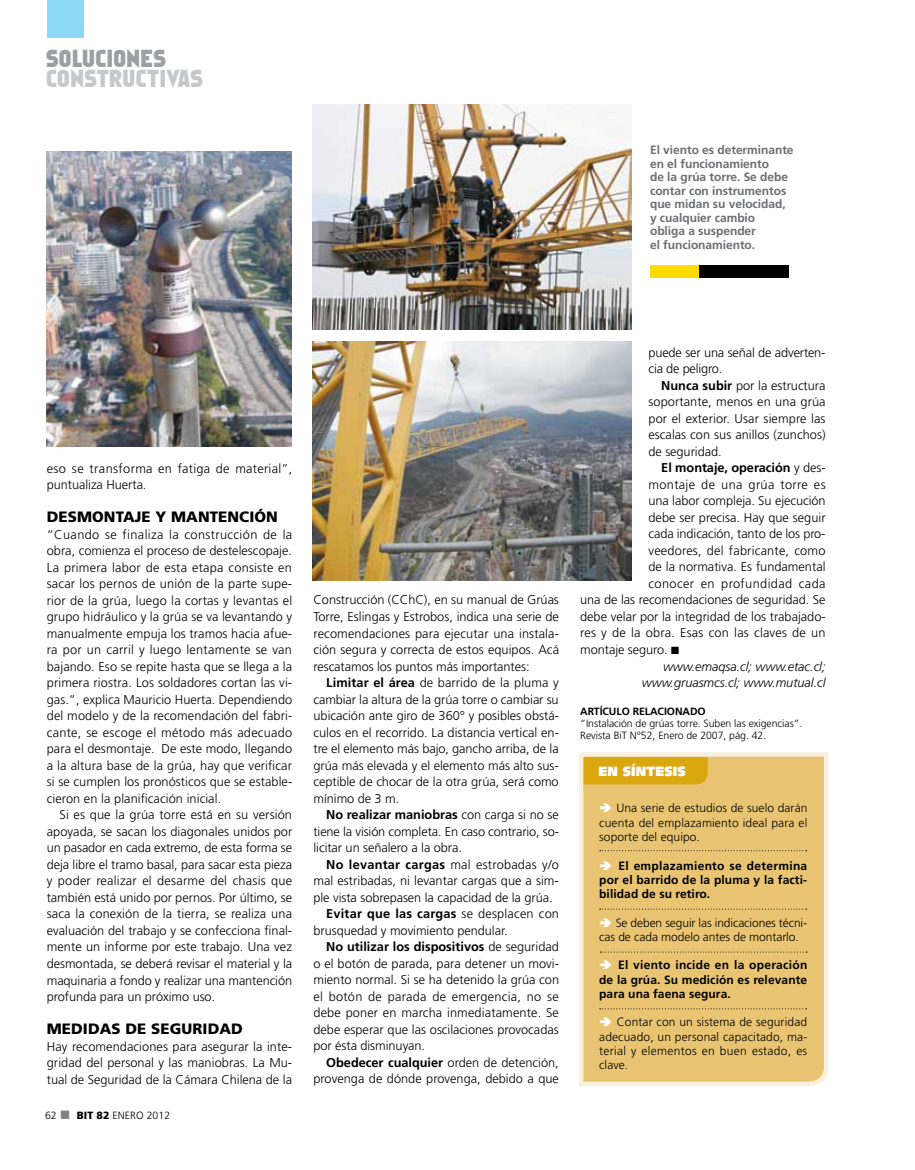
<style>
.page{position:relative;width:915px;height:1170px;background:#fff}
.page>*{position:absolute;margin:0;border:0;box-sizing:border-box;transform-origin:0 0}
.t1{font:22.5px "Faktos";letter-spacing:.02em;color:#c7c8ca}
.t2{font:22.5px "Faktos";letter-spacing:.02em;color:#9d9fa2}
.t3{font:900 15px "Frutiger";letter-spacing:.005em;color:#000}
.t4{font:900 13.5px "Syntax";letter-spacing:.005em;color:#fff}
.t5{font:300 12.75px/16.5px "Frutiger";color:#000;text-align:justify}
.t6{font:700 12.75px "Frutiger";color:#000}
.t7{font:300 12.75px/16.5px "Frutiger";letter-spacing:.02em;color:#000}
.t8{font:italic 300 12.75px "Frutiger";letter-spacing:-.005em;color:#000}
.t9{font:300 12px/14.2px "Frutiger";letter-spacing:.01em;color:#000;text-align:justify}
.t10{font:700 12px/13.5px "Frutiger";letter-spacing:-.005em;color:#6d6e71}
.t11{font:700 12px/14.2px "Frutiger";letter-spacing:.01em;color:#000;text-align:justify}
.t12{font:300 10.5px/12px "Frutiger";letter-spacing:-.005em;color:#000}
.t13{font:700 10.5px "Frutiger";letter-spacing:-.005em;color:#000}
.s1{color:#808285}
.s2{font-weight:900}
.s3{font-weight:700}
.s4{font-weight:300}
</style>
<div class="page">
<img style="left:46px;top:151px;width:245px;height:296px">
<img style="left:312px;top:104px;width:319px;height:225px">
<img style="left:312px;top:341px;width:319px;height:239px">
<div style="left:48px;top:0;width:36px;height:38px;background:#8ed8f8"></div>
<div style="left:649px;top:265px;width:139px;height:13px;background:#000"></div>
<div style="left:649px;top:265px;width:49px;height:13px;background:#ffdb00"></div>
<svg style="left:579px;top:752px;width:250px;height:334px;background:#e9c77a"></svg>
<svg style="left:599px;top:850px;width:207px;height:1px"></svg>
<svg style="left:599px;top:908px;width:207px;height:1px"></svg>
<svg style="left:600px;top:951px;width:207px;height:1px"></svg>
<svg style="left:599px;top:1008px;width:207px;height:1px"></svg>
<div style="left:583px;top:757px;width:124px;height:27px;background:#daa70e"></div>
<svg style="left:600px;top:803px;width:11px;height:9px"></svg>
<svg style="left:600px;top:860px;width:11px;height:9px"></svg>
<svg style="left:600px;top:917px;width:11px;height:9px"></svg>
<svg style="left:600px;top:960px;width:11px;height:9px"></svg>
<svg style="left:600px;top:1017px;width:11px;height:9px"></svg>
<h1 class="t2" style="left:46px;top:46px;width:121px">SOLUCIONES</h1>
<h1 class="t1" style="left:46px;top:65px;width:158px">CONSTRUCTIVAS</h1>
<p class="t10" style="left:649px;top:143px;width:145px">El viento es determinante en el funcionamiento<br>de la grúa torre. Se debe contar con instrumentos que midan su velocidad, y cualquier cambio<br>obliga a suspender<br>el funcionamiento.</p>
<p class="t7" style="left:47px;top:460px;width:247px">eso se transforma en fatiga de material”, puntualiza H uerta.</p>
<p class="t3" style="left:47px;top:508px;width:232px">DESMONTAJE Y MANTENCIÓN</p>
<p class="t5" style="left:47px;top:526px;width:247px">“Cuando se finaliza la construcción de la obra, comienza el proceso de destelescopaje.<br>La primera labor de esta etapa consiste en sacar los pernos de unión de la parte supe&shy;rior de la grúa, luego la cortas y levantas el grupo hidráulico y la grúa se va levantando y manualmente empuja los tramos hacia afue&shy;ra por un carril y luego lentamente se van bajando. Eso se repite hasta que se llega a la primera riostra. Los soldadores cortan las vi&shy;gas.”, explica Mauricio H uerta. Dependiendo del modelo y de la recomendación del fabri&shy;cante, se escoge el método más adecuado para el desmontaje. De este modo, llegando a la altura base de la grúa, hay que verificar si se cumplen los pronósticos que se estable&shy;cieron en la planificación inicial.</p>
<p class="t5" style="left:47px;top:806px;width:247px;text-indent:13px">Si es que la grúa torre está en su versión apoyada, se sacan los diagonales unidos por un pasador en cada extremo, de esta forma se deja libre el tramo basal, para sacar esta pieza y poder realizar el desarme del chasis que también está unido por pernos. Por último, se saca la conexión de la tierra, se realiza una evaluación del trabajo y se confecciona final&shy;mente un informe por este trabajo. U na vez desmontada, se deberá revisar el material y la maquinaria a fondo y realizar una mantención profunda para un próximo uso.</p>
<p class="t3" style="left:47px;top:1019px;width:197px">MEDIDAS DE SEGURIDAD</p>
<p class="t5" style="left:47px;top:1037px;width:247px">Hay recomendaciones para asegurar la inte&shy;gridad del personal y las maniobras. La Mu&shy;tual de Seguridad de la Cámara Chilena de la</p>
<p class="t12" style="left:45px;top:1108px;width:127px">62 <span class="s1">■</span> <span class="s2">BIT 82</span> enero 2012</p>
<p class="t5" style="left:313px;top:591px;width:247px">Construcción (CC hC), en su manual de Grúas Torre, Eslingas y Estrobos, indica una serie de recomendaciones para ejecutar una instala&shy;ción segura y correcta de estos equipos. Acá rescatamos los puntos más importantes:</p>
<p class="t5" style="left:313px;top:674px;width:247px;text-indent:13px"><span class="s3">Limitar el área</span> de barrido de la pluma y cambiar la altura de la grúa torre o cambiar su ubicación ante giro de 360° y posibles obstá&shy;culos en el recorrido. La distancia vertical en&shy;tre el elemento más bajo, gancho arriba, de la grúa más elevada y el elemento más alto sus&shy;ceptible de chocar de la otra grúa, será como mínimo de 3 m.</p>
<p class="t5" style="left:313px;top:806px;width:247px;text-indent:13px"><span class="s3">No realizar maniobras</span> con carga si no se tiene la visión completa. En caso contrario, so&shy;licitar un señalero a la obra.</p>
<p class="t6" style="left:326px;top:856px;width:234px">No levantar cargas <span class="s4">mal estrobadas y/o</span></p>
<p class="t5" style="left:313px;top:872px;width:247px">mal estribadas, ni levantar cargas que a sim-</p>
<p class="t5" style="left:313px;top:888px;width:240px">ple vista sobrepasen la capacidad de la grúa.</p>
<p class="t6" style="left:326px;top:906px;width:234px">Evitar que las cargas <span class="s4">se desplacen con</span></p>
<p class="t5" style="left:313px;top:921px;width:195px">brusquedad y movimiento pendular.</p>
<p class="t6" style="left:326px;top:939px;width:234px">No utilizar los dispositivos <span class="s4">de seguridad</span></p>
<p class="t5" style="left:313px;top:954px;width:247px">o el botón de parada, para detener un movi-</p>
<p class="t5" style="left:313px;top:971px;width:247px">miento normal. Si se ha detenido la grúa con</p>
<p class="t7" style="left:313px;top:987px;width:247px">el botón de parada de emergencia, no se</p>
<p class="t5" style="left:313px;top:1004px;width:247px">debe poner en marcha inmediatamente. Se</p>
<p class="t5" style="left:313px;top:1020px;width:247px">debe esperar que las oscilaciones provocadas</p>
<p class="t5" style="left:313px;top:1037px;width:113px">por ésta disminuyan.</p>
<p class="t6" style="left:326px;top:1054px;width:234px">Obedecer cualquier <span class="s4">orden de detención,</span></p>
<p class="t5" style="left:313px;top:1070px;width:247px">provenga de dónde provenga, debido a que</p>
<p class="t5" style="left:648px;top:344px;width:178px">puede ser una señal de adverten&shy;cia de peligro.</p>
<p class="t5" style="left:648px;top:377px;width:178px;text-indent:13px"><span class="s3">Nunca subir</span> por la estructura soportante, menos en una grúa por el exterior. Usar siempre las escalas con sus anillos (zunchos) de seguridad.</p>
<p class="t6" style="left:661px;top:460px;width:166px">El montaje, operación <span class="s4">y des-</span></p>
<p class="t5" style="left:648px;top:476px;width:178px">montaje de una grúa torre es</p>
<p class="t5" style="left:648px;top:492px;width:178px">una labor compleja. Su ejecución</p>
<p class="t5" style="left:648px;top:509px;width:178px">debe ser precisa. Hay que seguir</p>
<p class="t5" style="left:648px;top:525px;width:178px">cada indicación, tanto de los pro-</p>
<p class="t5" style="left:648px;top:542px;width:178px">veedores, del fabricante, como</p>
<p class="t5" style="left:648px;top:558px;width:178px">de la normativa. Es fundamental</p>
<p class="t5" style="left:648px;top:575px;width:178px">conocer en profundidad cada</p>
<p class="t5" style="left:580px;top:591px;width:247px">una de las recomendaciones de seguridad. Se</p>
<p class="t5" style="left:580px;top:608px;width:247px">debe velar por la integridad de los trabajado-</p>
<p class="t5" style="left:580px;top:624px;width:247px">res y de la obra. Esas con las claves de un</p>
<p class="t5" style="left:580px;top:641px;width:100px">montaje seguro. ■</p>
<p class="t8" style="left:662px;top:658px;width:164px">www.emaqsa.cl; www.etac.cl;</p>
<p class="t8" style="left:641px;top:675px;width:185px">www.gruasmcs.cl; www.mutual.cl</p>
<p class="t13" style="left:580px;top:705px;width:127px">Artículo relacionado</p>
<p class="t12" style="left:580px;top:717px;width:224px">“Instalación de grúas torre. Suben las exigencias”.<br>Revista BiT N°52, Enero de 2007, pág. 42.</p>
<p class="t4" style="left:598px;top:763px;width:89px">EN SÍNTESIS</p>
<p class="t9" style="left:599px;top:801px;width:209px;text-indent:17px">U na serie de estudios de suelo darán cuenta del emplazamiento ideal para el soporte del equipo.</p>
<p class="t11" style="left:599px;top:858px;width:209px;text-indent:19px">El emplazamiento se determina por el barrido de la pluma y la facti&shy;bilidad de su retiro.</p>
<p class="t9" style="left:599px;top:915px;width:209px;text-indent:16px">Se deben seguir las indicaciones técni&shy;cas de cada modelo antes de montarlo.</p>
<p class="t11" style="left:599px;top:957px;width:209px;text-indent:19px">El viento incide en la operación de la grúa. Su medición es relevante para una faena segura.</p>
<p class="t9" style="left:599px;top:1014px;width:209px;text-indent:18px">Contar con un sistema de seguridad adecuado, un personal capacitado, ma&shy;terial y elementos en buen estado, es clave.</p>
</div>
